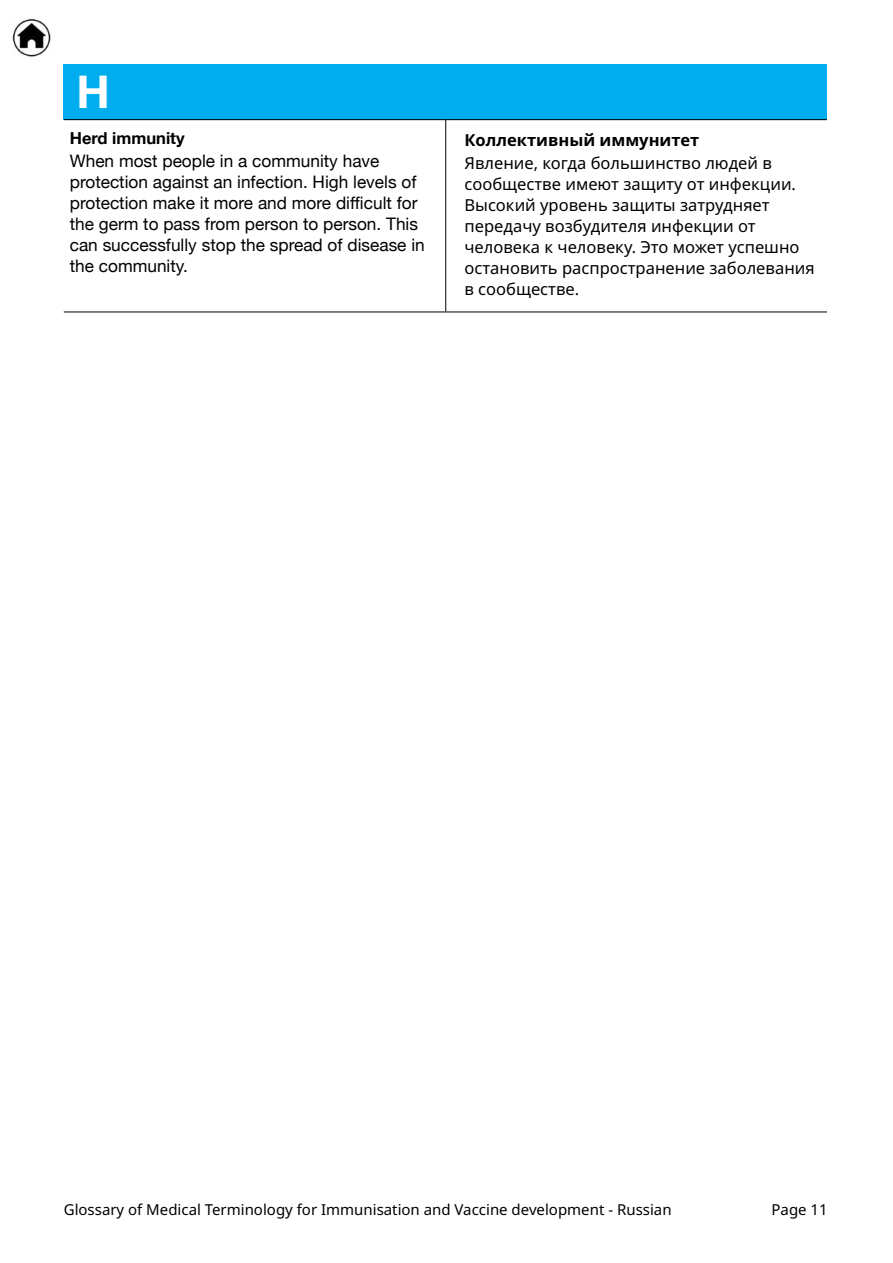
<style>
.page{position:relative;width:893px;height:1263px;background:#fff}
.page>*{position:absolute;margin:0;border:0;box-sizing:border-box;transform-origin:0 0}
.t1{font:700 45px "Helvetica Neue";color:#fff}
.Eng_Text{font:17.25px/21px "Helvetica Neue";color:#000}
.Lang_Text{font:16.5px/21px "Noto Sans";color:#000}
.Lang_Sub{font:700 16.5px "Noto Sans";color:#000}
.Eng_Sub{font:700 16.5px "Helvetica Neue";color:#000}
.t2{font:15px "Noto Sans";color:#000}
</style>
<div class="page">
<img style="left:12px;top:18px;width:39px;height:39px">
<div style="left:64px;top:64px;width:763px;height:56px;background:#00aeef"></div>
<hr style="left:64px;top:119px;width:382px;height:1px;background:#000">
<hr style="left:446px;top:119px;width:381px;height:1px;background:#000">
<hr style="left:64px;top:312px;width:382px;height:1px;background:#000">
<hr style="left:446px;top:312px;width:381px;height:1px;background:#000">
<hr style="left:445px;top:120px;width:1px;height:192px;background:#000">
<p class="t1" style="left:77px;top:56px;width:35px">H</p>
<p class="Eng_Sub" style="left:70px;top:125px;width:116px">Herd immunity</p>
<p class="Eng_Text" style="left:70px;top:152px;width:356px">When most people in a community have protection against an infection. High levels of protection make it more and more difficult for the germ to pass from person to person. This can successfully stop the spread of disease in the community.</p>
<p class="Lang_Sub" style="left:464px;top:128px;width:236px">Коллективный иммунитет</p>
<p class="Lang_Text" style="left:464px;top:153px;width:352px">Явление, когда большинство людей в сообществе имеют защиту от инфекции.<br>Высокий уровень защиты затрудняет передачу возбудителя инфекции от человека к человеку. Это может успешно остановить распространение заболевания в сообществе.</p>
<p class="t2" style="left:64px;top:1199px;width:609px">Glossary of Medical Terminology for Immunisation and Vaccine development - Russian</p>
<p class="t2" style="left:771px;top:1199px;width:58px">Page 11</p>
</div>
